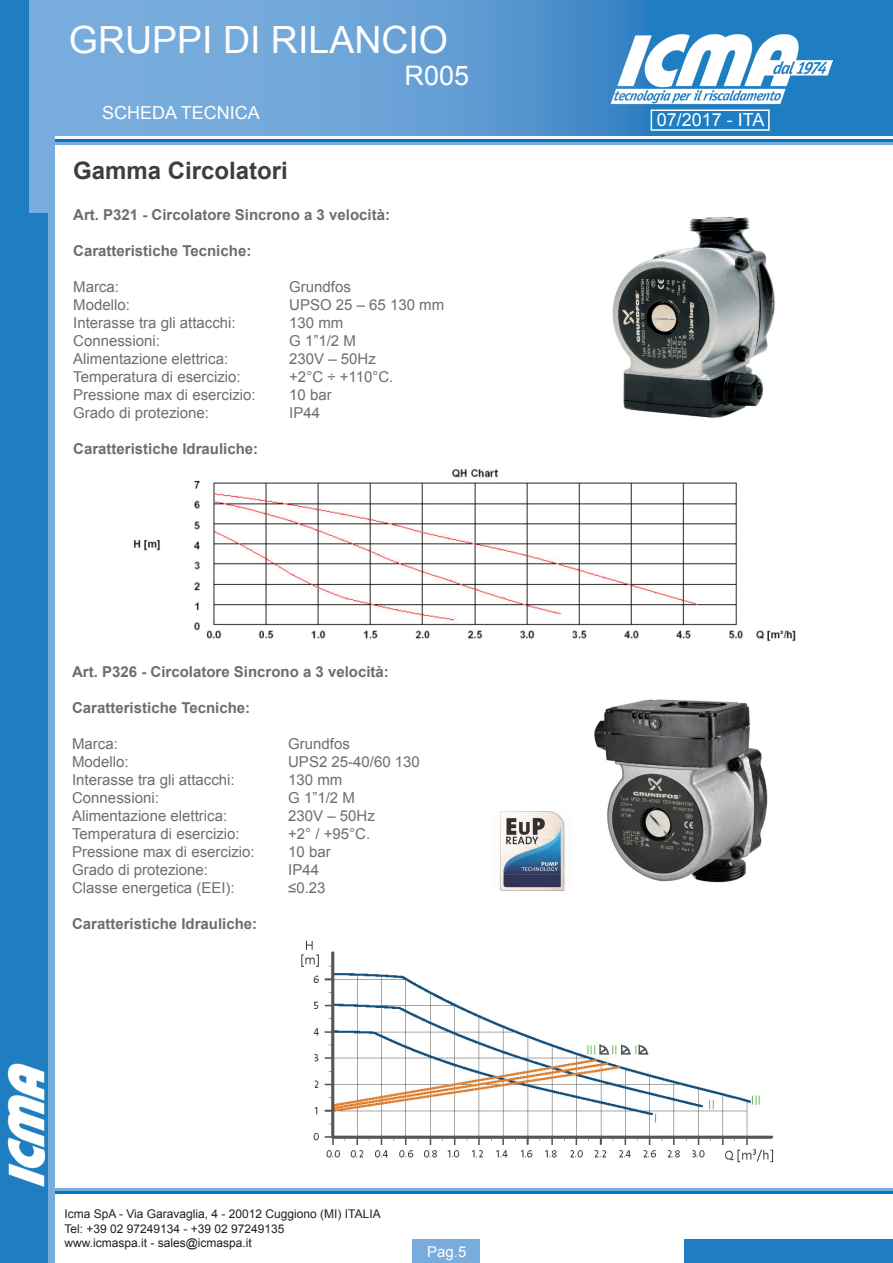
<style>
.page{position:relative;width:893px;height:1263px;background:#fff}
.page>*{position:absolute;margin:0;border:0;box-sizing:border-box;transform-origin:0 0}
.t1{font:37.5px "Arial";color:#fff}
.t2{font:27px "Arial";color:#fff}
.t3{font:700 24px "Arial";color:#3e3e3f}
.t4{font:18px "Arial";color:#fff}
.t5{font:15px "Arial";color:#6c6d70}
.t6{font:700 15px "Arial";color:#6c6d70}
.t7{font:15px "Arial";color:#fff}
.t8{font:12px/14.4px "Arial";color:#231f20}
</style>
<div class="page">
<svg style="left:54px;top:0;width:839px;height:136px;background:#5e9cd3"></svg>
<hr style="left:40px;top:1188px;width:853px;height:2px;background:#78acdc">
<hr style="left:40px;top:1191px;width:853px;height:2px;background:#0077c0">
<hr style="left:42px;top:142px;width:851px;height:2px;background:#78acdc">
<hr style="left:42px;top:139px;width:851px;height:2px;background:#0077c0">
<svg style="left:28px;top:0;width:26px;height:1263px;background:#6fa7d9"></svg>
<div style="left:0;top:213px;width:47px;height:1050px;background:#1f7ec2"></div>
<div style="left:0;top:0;width:28px;height:214px;background:#1f7ec2"></div>
<img style="left:605px;top:18px;width:228px;height:113px">
<img style="left:7px;top:1064px;width:37px;height:123px">
<div style="left:412px;top:1239px;width:68px;height:24px;background:#78acdc"></div>
<div style="left:685px;top:1239px;width:208px;height:24px;background:#1f7ec2"></div>
<div style="left:651px;top:109px;width:119px;height:22px;border:2px solid #fff"></div>
<img style="left:133px;top:469px;width:663px;height:173px">
<img style="left:301px;top:940px;width:473px;height:223px">
<img style="left:612px;top:217px;width:163px;height:201px">
<img style="left:594px;top:699px;width:174px;height:184px">
<img style="left:499px;top:811px;width:67px;height:80px">
<h1 class="t1" style="left:69px;top:15px;width:381px">GRUPPI DI RILANCIO</h1>
<h2 class="t2" style="left:404px;top:58px;width:66px">R005</h2>
<p class="t4" style="left:102px;top:101px;width:159px">SCHEDA TECNICA</p>
<p class="t4" style="left:657px;top:108px;width:109px">07/2017 - ITA</p>
<h3 class="t3" style="left:73px;top:155px;width:216px">Gamma Circolatori</h3>
<p class="t6" style="left:73px;top:204px;width:318px">Art. P321 - Circolatore Sincrono a 3 velocità:</p>
<p class="t6" style="left:73px;top:240px;width:180px">Caratteristiche Tecniche:</p>
<p class="t5" style="left:73px;top:276px;width:47px">Marca:</p>
<p class="t5" style="left:289px;top:276px;width:63px">Grundfos</p>
<p class="t5" style="left:73px;top:294px;width:58px">Modello:</p>
<p class="t5" style="left:289px;top:294px;width:157px">UPSO 25 – 65 130 mm</p>
<p class="t5" style="left:73px;top:312px;width:164px">Interasse tra gli attacchi:</p>
<p class="t5" style="left:289px;top:312px;width:56px">130 mm</p>
<p class="t5" style="left:73px;top:330px;width:88px">Connessioni:</p>
<p class="t5" style="left:289px;top:330px;width:68px">G 1”1/2 M</p>
<p class="t5" style="left:73px;top:348px;width:157px">Alimentazione elettrica:</p>
<p class="t5" style="left:289px;top:348px;width:88px">230V – 50Hz</p>
<p class="t5" style="left:73px;top:366px;width:169px">Temperatura di esercizio:</p>
<p class="t5" style="left:289px;top:366px;width:106px">+2°C ÷ +110°C.</p>
<p class="t5" style="left:73px;top:384px;width:184px">Pressione max di esercizio:</p>
<p class="t5" style="left:289px;top:384px;width:44px">10 bar</p>
<p class="t5" style="left:73px;top:402px;width:137px">Grado di protezione:</p>
<p class="t5" style="left:289px;top:402px;width:32px">IP44</p>
<p class="t6" style="left:73px;top:438px;width:187px">Caratteristiche Idrauliche:</p>
<p class="t6" style="left:72px;top:661px;width:318px">Art. P326 - Circolatore Sincrono a 3 velocità:</p>
<p class="t6" style="left:72px;top:697px;width:180px">Caratteristiche Tecniche:</p>
<p class="t5" style="left:72px;top:734px;width:47px">Marca:</p>
<p class="t5" style="left:288px;top:734px;width:63px">Grundfos</p>
<p class="t5" style="left:72px;top:752px;width:58px">Modello:</p>
<p class="t5" style="left:288px;top:752px;width:133px">UPS2 25-40/60 130</p>
<p class="t5" style="left:72px;top:770px;width:164px">Interasse tra gli attacchi:</p>
<p class="t5" style="left:288px;top:770px;width:56px">130 mm</p>
<p class="t5" style="left:72px;top:788px;width:88px">Connessioni:</p>
<p class="t5" style="left:288px;top:788px;width:68px">G 1”1/2 M</p>
<p class="t5" style="left:72px;top:806px;width:157px">Alimentazione elettrica:</p>
<p class="t5" style="left:288px;top:806px;width:88px">230V – 50Hz</p>
<p class="t5" style="left:72px;top:824px;width:169px">Temperatura di esercizio:</p>
<p class="t5" style="left:288px;top:824px;width:84px">+2° / +95°C.</p>
<p class="t5" style="left:72px;top:842px;width:184px">Pressione max di esercizio:</p>
<p class="t5" style="left:288px;top:842px;width:44px">10 bar</p>
<p class="t5" style="left:72px;top:860px;width:137px">Grado di protezione:</p>
<p class="t5" style="left:288px;top:860px;width:32px">IP44</p>
<p class="t5" style="left:72px;top:878px;width:164px">Classe energetica (EEI):</p>
<p class="t5" style="left:288px;top:878px;width:39px">≤0.23</p>
<p class="t6" style="left:72px;top:913px;width:187px">Caratteristiche Idrauliche:</p>
<p class="t8" style="left:64px;top:1207px;width:318px">Icma SpA - Via Garavaglia, 4 - 20012 Cuggiono (MI) ITALIA<br>Tel: +39 02 97249134 - +39 02 97249135<br>www.icmaspa.it - sales@icmaspa.it</p>
<p class="t7" style="left:427px;top:1242px;width:41px">Pag.5</p>
</div>
